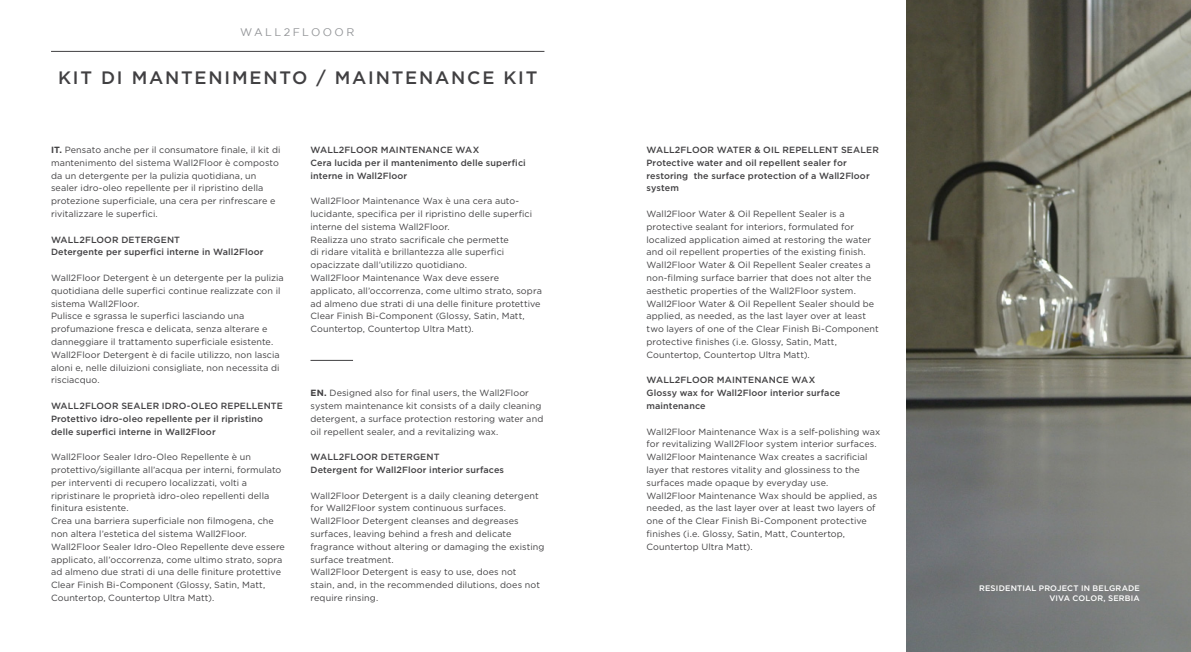
<style>
.page{position:relative;width:1191px;height:652px;background:#fff}
.page>*{position:absolute;margin:0;border:0;box-sizing:border-box;transform-origin:0 0}
.t1{font:500 18px "Gotham";letter-spacing:.1em;color:#414042}
.t2{font:11px "Gotham";letter-spacing:.215em;color:#939598}
.t3{font:9px/12.8px "Gotham";letter-spacing:.01em;color:#414042}
.t4{font:500 9px/12.8px "Gotham";letter-spacing:.01em;color:#414042}
.t5{font:500 8px/9.6px "Gotham";letter-spacing:.025em;color:#fff;text-align:right}
.s1{font-weight:700}
</style>
<div class="page">
<hr style="left:51px;top:51px;width:493px;height:1px;background:#414042">
<hr style="left:310px;top:360px;width:43px;height:1px;background:#414042">
<img style="left:906px;top:0;width:285px;height:652px">
<p class="t2" style="left:240px;top:26px;width:116px">WALL2FLOOOR</p>
<h1 class="t1" style="left:58px;top:67px;width:481px">KIT DI MANTENIMENTO / MAINTENANCE KIT</h1>
<p class="t3" style="left:51px;top:143px;width:231px"><span class="s1">IT.</span> Pensato anche per il consumatore finale, il kit di mantenimento del sistema Wall2Floor è composto da un detergente per la pulizia quotidiana, un sealer idro-oleo repellente per il ripristino della protezione superficiale, una cera per rinfrescare e rivitalizzare le superfici.</p>
<p class="t4" style="left:51px;top:233px;width:214px">WALL2FLOOR DETERGENT<br>Detergente per superfici interne in Wall2Floor</p>
<p class="t3" style="left:51px;top:271px;width:234px">Wall2Floor Detergent è un detergente per la pulizia quotidiana delle superfici continue realizzate con il sistema Wall2Floor.<br>Pulisce e sgrassa le superfici lasciando una profumazione fresca e delicata, senza alterare e danneggiare il trattamento superficiale esistente.<br>Wall2Floor Detergent è di facile utilizzo, non lascia aloni e, nelle diluizioni consigliate, non necessita di risciacquo.</p>
<p class="t4" style="left:51px;top:399px;width:233px">WALL2FLOOR SEALER IDRO-OLEO REPELLENTE<br>Protettivo idro-oleo repellente per il ripristino delle superfici interne in Wall2Floor</p>
<p class="t3" style="left:51px;top:450px;width:235px">Wall2Floor Sealer Idro-Oleo Repellente è un protettivo/sigillante all’acqua per interni, formulato per interventi di recupero localizzati, volti a ripristinare le proprietà idro-oleo repellenti della finitura esistente.<br>Crea una barriera superficiale non filmogena, che non altera l’estetica del sistema Wall2Floor.<br>Wall2Floor Sealer Idro-Oleo Repellente deve essere applicato, all’occorrenza, come ultimo strato, sopra ad almeno due strati di una delle finiture protettive Clear Finish Bi-Component (Glossy, Satin, Matt, Countertop, Countertop Ultra Matt).</p>
<p class="t4" style="left:310px;top:143px;width:217px">WALL2FLOOR MAINTENANCE WAX<br>Cera lucida per il mantenimento delle superfici interne in Wall2Floor</p>
<p class="t3" style="left:310px;top:194px;width:233px">Wall2Floor Maintenance Wax è una cera auto&shy;lucidante, specifica per il ripristino delle superfici interne del sistema Wall2Floor.<br>Realizza uno strato sacrificale che permette<br>di ridare vitalità e brillantezza alle superfici opacizzate dall’utilizzo quotidiano.<br>Wall2Floor Maintenance Wax deve essere applicato, all’occorrenza, come ultimo strato, sopra ad almeno due strati di una delle finiture protettive Clear Finish Bi-Component (Glossy, Satin, Matt, Countertop, Countertop Ultra Matt).</p>
<p class="t3" style="left:310px;top:386px;width:234px"><span class="s1">EN.</span> Designed also for final users, the Wall2Floor system maintenance kit consists of a daily cleaning detergent, a surface protection restoring water and oil repellent sealer, and a revitalizing wax.</p>
<p class="t4" style="left:310px;top:450px;width:195px">WALL2FLOOR DETERGENT<br>Detergent for Wall2Floor interior surfaces</p>
<p class="t3" style="left:310px;top:489px;width:235px">Wall2Floor Detergent is a daily cleaning detergent for Wall2Floor system continuous surfaces.<br>Wall2Floor Detergent cleanses and degreases surfaces, leaving behind a fresh and delicate fragrance without altering or damaging the existing surface treatment.<br>Wall2Floor Detergent is easy to use, does not<br>stain, and, in the recommended dilutions, does not require rinsing.</p>
<p class="t4" style="left:646px;top:143px;width:234px">WALL2FLOOR WATER &amp; OIL REPELLENT SEALER Protective water and oil repellent sealer for restoring the surface protection of a Wall2Floor system</p>
<p class="t3" style="left:646px;top:207px;width:234px">Wall2Floor Water &amp; Oil Repellent Sealer is a protective sealant for interiors, formulated for localized application aimed at restoring the water and oil repellent properties of the existing finish.<br>Wall2Floor Water &amp; Oil Repellent Sealer creates a non-filming surface barrier that does not alter the aesthetic properties of the Wall2Floor system.<br>Wall2Floor Water &amp; Oil Repellent Sealer should be applied, as needed, as the last layer over at least two layers of one of the Clear Finish Bi-Component protective finishes (i.e. Glossy, Satin, Matt, Countertop, Countertop Ultra Matt).</p>
<p class="t4" style="left:646px;top:373px;width:195px">WALL2FLOOR MAINTENANCE WAX<br>Glossy wax for Wall2Floor interior surface maintenance</p>
<p class="t3" style="left:646px;top:425px;width:235px">Wall2Floor Maintenance Wax is a self-polishing wax for revitalizing Wall2Floor system interior surfaces.<br>Wall2Floor Maintenance Wax creates a sacrificial layer that restores vitality and glossiness to the surfaces made opaque by everyday use.<br>Wall2Floor Maintenance Wax should be applied, as needed, as the last layer over at least two layers of one of the Clear Finish Bi-Component protective finishes (i.e. Glossy, Satin, Matt, Countertop, Countertop Ultra Matt).</p>
<p class="t5" style="left:979px;top:584px;width:162px">RESIDENTIAL PROJECT IN BELGRADE<br>VIVA COLOR, SERBIA</p>
</div>
